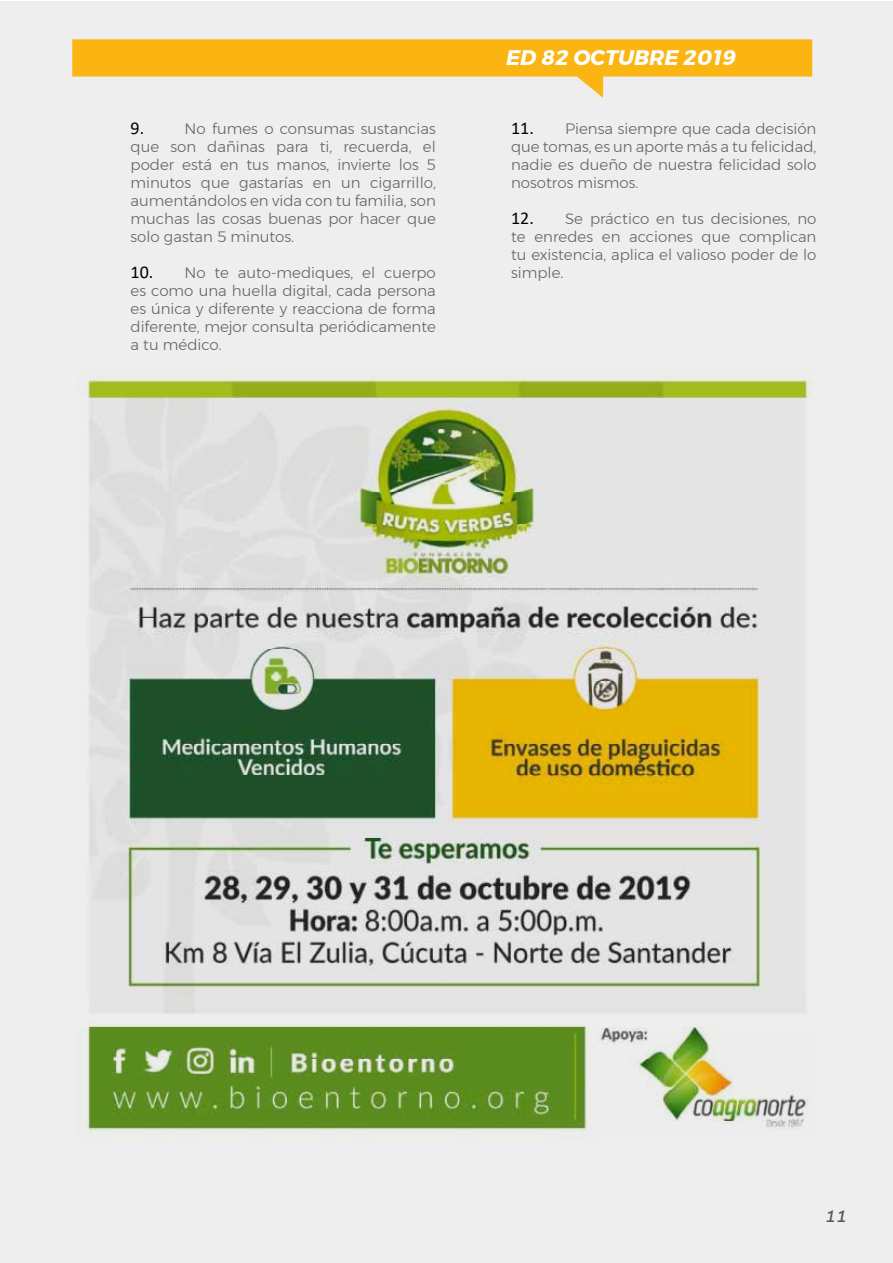
<style>
.page{position:relative;width:893px;height:1263px;background:#fff}
.page>*{position:absolute;margin:0;border:0;box-sizing:border-box;transform-origin:0 0}
.t1{font:italic 700 21px "Montserrat";color:#fdfdfd}
.t2{font:italic 18px "Aller";color:#575756}
.t3{font:300 15px/18px "Montserrat";color:#646363;text-align:justify}
.s1{font-family:"Calibri";font-weight:400;font-size:18px;color:#000}
</style>
<div class="page">
<div style="left:0;top:1px;width:893px;height:1262px;background:#eee"></div>
<svg style="left:72px;top:39px;width:740px;height:59px"></svg>
<img style="left:77px;top:367px;width:738px;height:773px">
<p class="t3" style="left:131px;top:119px;width:307px"><span class="s1">9.</span> No fumes o consumas sustancias que son dañinas para ti, recuerda, el poder está en tus manos, invierte los 5 minutos que gastarías en un cigarrillo, aumentándolos en vida con tu familia, son muchas las cosas buenas por hacer que solo gastan 5 minutos.</p>
<p class="t3" style="left:131px;top:263px;width:307px"><span class="s1">10.</span> No te auto-mediques, el cuerpo es como una huella digital, cada persona es única y diferente y reacciona de forma diferente, mejor consulta periódicamente a tu médico.</p>
<h1 class="t1" style="left:506px;top:40px;width:232px">ED 82 OCTUBRE 2019</h1>
<p class="t3" style="left:511px;top:119px;width:307px"><span class="s1">11.</span> Piensa siempre que cada decisión que tomas, es un aporte más a tu felicidad, nadie es dueño de nuestra felicidad solo nosotros mismos.</p>
<p class="t3" style="left:511px;top:209px;width:307px"><span class="s1">12.</span> Se práctico en tus decisiones, no te enredes en acciones que complican tu existencia, aplica el valioso poder de lo simple.</p>
<p class="t2" style="left:825px;top:1205px;width:23px">11</p>
</div>
